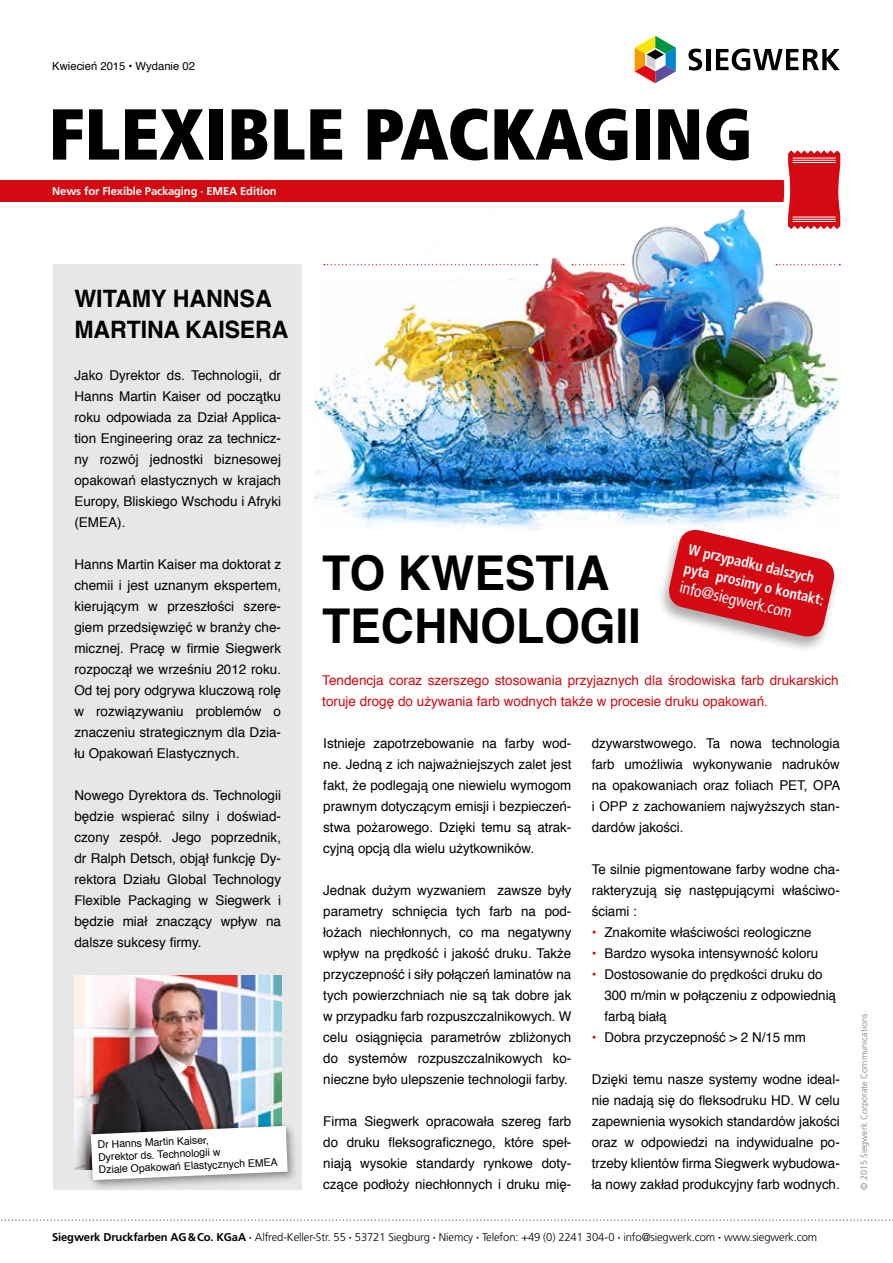
<style>
.page{position:relative;width:893px;height:1263px;background:#fff}
.page>*{position:absolute;margin:0;border:0;box-sizing:border-box;transform-origin:0 0}
.t1{font:900 condensed 72px "Frutiger";color:#000}
.t2{font:700 48px/52.5px "Helvetica";letter-spacing:-.005em;color:#000;scale:.96 1}
.t3{font:700 24px/31.5px "Helvetica";letter-spacing:-.005em;color:#000}
.t4{font:condensed 16.5px "Frutiger";color:#fff;scale:.95 1}
.t5{font:700 condensed 15px/19.5px "Frutiger";color:#fff;scale:.95 1}
.t6{font:13.5px/21px "Helvetica";color:#000;text-align:justify}
.t7{font:13.5px/21px "Helvetica";color:#d50911}
.t8{font:300 11.25px "Frutiger LT Std";letter-spacing:-.01em;color:#000}
.t9{font:700 11.25px "Frutiger LT Std";letter-spacing:-.01em;color:#fff}
.t10{font:11.25px "Helvetica";color:#000}
.t11{font:10.5px/12.5px "Helvetica";color:#000}
.t12{font:300 9px "Frutiger LT Std";color:#7c7b7b}
.s1{color:#d50911}
.s2{font-weight:700}
</style>
<div class="page">
<div style="left:0;top:181px;width:793px;height:21px;background:#d50911"></div>
<svg style="left:634px;top:35px;width:42px;height:49px"></svg>
<svg style="left:688px;top:49px;width:14px;height:22px"></svg>
<hr style="left:706px;top:49px;width:4px;height:21px;background:#000">
<svg style="left:716px;top:49px;width:124px;height:22px"></svg>
<svg style="left:788px;top:150px;width:53px;height:30px"></svg>
<hr style="left:793px;top:158px;width:43px;height:1px;background:#fff">
<hr style="left:793px;top:160px;width:43px;height:1px;background:#fff">
<hr style="left:793px;top:162px;width:43px;height:1px;background:#fff">
<img style="left:315px;top:180px;width:526px;height:350px">
<div style="left:53px;top:265px;width:248px;height:925px;background:#e7e7e7"></div>
<svg style="left:324px;top:264px;width:214px;height:1px"></svg>
<svg style="left:776px;top:264px;width:64px;height:1px"></svg>
<svg style="left:572px;top:264px;width:52px;height:1px"></svg>
<svg style="left:1px;top:1219px;width:892px;height:2px"></svg>
<img style="left:74px;top:976px;width:207px;height:193px">
<div style="left:88px;top:1123px;width:211px;height:68px;background:#000;opacity:.3"></div>
<svg style="left:85px;top:1120px;width:209px;height:66px"></svg>
<div style="left:657px;top:529px;width:183px;height:124px;background:#000;opacity:.32"></div>
<svg style="left:666px;top:526px;width:171px;height:114px"></svg>
<p class="t10" style="left:52px;top:57px;width:144px">Kwiecień 2015 • Wydanie 02</p>
<h1 class="t1" style="left:48px;top:91px;width:706px">FLEXIBLE PACKAGING</h1>
<p class="t9" style="left:52px;top:185px;width:226px">News for Flexible Packaging ∙ EMEA Edition</p>
<h3 class="t3" style="left:74px;top:283px;width:216px">WITAMY HANNSA<br>MARTINA KAISERA</h3>
<p class="t6" style="left:74px;top:365px;width:208px">Jako Dyrektor ds. Technologii, dr Hanns Martin Kaiser od początku roku odpowiada za Dział Applica&shy;tion Engineering oraz za technicz&shy;ny rozwój jednostki biznesowej opakowań elastycznych w krajach Europy, Bliskiego Wschodu i Afryki (EMEA).</p>
<p class="t6" style="left:74px;top:554px;width:208px">Hanns Martin Kaiser ma doktorat z chemii i jest uznanym ekspertem, kierującym w przeszłości szere&shy;giem przedsięwzięć w branży che&shy;micznej. Pracę w firmie Siegwerk rozpoczął we wrześniu 2012 roku.<br>Od tej pory odgrywa kluczową rolę w rozwiązywaniu problemów o znaczeniu strategicznym dla Dzia&shy;łu Opakowań Elastycznych.</p>
<p class="t6" style="left:74px;top:785px;width:208px">Nowego Dyrektora ds. Technologii będzie wspierać silny i doświad&shy;czony zespół. Jego poprzednik, dr Ralph Detsch, objął funkcję Dy&shy;rektora Działu Global Technology Flexible Packaging w Siegwerk i będzie miał znaczący wpływ na dalsze sukcesy firmy.</p>
<p class="t11" style="left:97px;top:1138px;width:181px;rotate:-2deg">Dr Hanns Martin Kaiser,<br>Dyrektor ds. Technologii w<br>Dziale Opakowań Elastycznych EMEA</p>
<p class="t5" style="left:691px;top:540px;width:152px;rotate:13deg">W przypadku dalszych pytań prosimy o kontakt:</p>
<h2 class="t2" style="left:322px;top:548px;width:333px">TO KWESTIA<br>TECHNOLOGII</h2>
<p class="t7" style="left:322px;top:670px;width:518px">Tendencja coraz szerszego stosowania przyjaznych dla środowiska farb drukarskich toruje drogę do używania farb wodnych także w procesie druku opakowań.</p>
<p class="t4" style="left:682px;top:577px;width:122px;rotate:13deg">info@siegwerk.com</p>
<p class="t6" style="left:323px;top:733px;width:250px">Istnieje zapotrzebowanie na farby wod&shy;ne. Jedną z ich najważniejszych zalet jest fakt, że podlegają one niewielu wymogom prawnym dotyczącym emisji i bezpieczeń&shy;stwa pożarowego. Dzięki temu są atrak&shy;cyjną opcją dla wielu użytkowników.</p>
<p class="t6" style="left:323px;top:880px;width:250px">Jednak dużym wyzwaniem zawsze były parametry schnięcia tych farb na pod&shy;łożach niechłonnych, co ma negatywny wpływ na prędkość i jakość druku. Także przyczepność i siły połączeń laminatów na tych powierzchniach nie są tak dobre jak w przypadku farb rozpuszczalnikowych. W celu osiągnięcia parametrów zbliżonych do systemów rozpuszczalnikowych ko&shy;nieczne było ulepszenie technologii farby.</p>
<p class="t6" style="left:323px;top:1111px;width:250px">Firma Siegwerk opracowała szereg farb do druku fleksograficznego, które speł&shy;niają wysokie standardy rynkowe doty&shy;czące podłoży niechłonnych i druku mię-</p>
<p class="t6" style="left:592px;top:733px;width:250px">dzywarstwowego. Ta nowa technologia farb umożliwia wykonywanie nadruków na opakowaniach oraz foliach PET, OPA i OPP z zachowaniem najwyższych stan&shy;dardów jakości.</p>
<p class="t6" style="left:592px;top:859px;width:250px">Te silnie pigmentowane farby wodne cha&shy;rakteryzują się następującymi właściwo&shy;ściami :</p>
<p class="t6" style="left:592px;top:922px;width:221px"><span class="s1">•</span> Znakomite właściwości reologiczne</p>
<p class="t6" style="left:592px;top:943px;width:228px"><span class="s1">•</span> Bardzo wysoka intensywność koloru</p>
<p class="t6" style="left:604px;top:964px;width:233px;text-align:left;text-indent:-13px"><span class="s1">•</span> Dostosowanie do prędkości druku do<br>300 m/min w połączeniu z odpowiednią farbą białą</p>
<p class="t6" style="left:592px;top:1027px;width:216px"><span class="s1">•</span> Dobra przyczepność &gt; 2 N/15 mm</p>
<p class="t6" style="left:592px;top:1069px;width:250px">Dzięki temu nasze systemy wodne ideal&shy;nie nadają się do fleksodruku HD. W celu zapewnienia wysokich standardów jakości oraz w odpowiedzi na indywidualne po&shy;trzeby klientów firma Siegwerk wybudowa&shy;ła nowy zakład produkcyjny farb wodnych.</p>
<p class="t8" style="left:52px;top:1231px;width:766px"><span class="s2">Siegwerk Druckfarben AG&amp;Co. KGaA ∙</span> Alfred-Keller-Str. 55 <span class="s2">∙</span> 53721 Siegburg <span class="s2">∙</span> Niemcy <span class="s2">∙</span> Telefon: +49 (0) 2241 304-0 <span class="s2">∙</span> info@siegwerk.com <span class="s2">∙</span> www.siegwerk.com</p>
<p class="t12" style="left:859px;top:1190px;width:178px;rotate:-90deg">© 2015 Siegwerk Corporate Communications</p>
</div>
